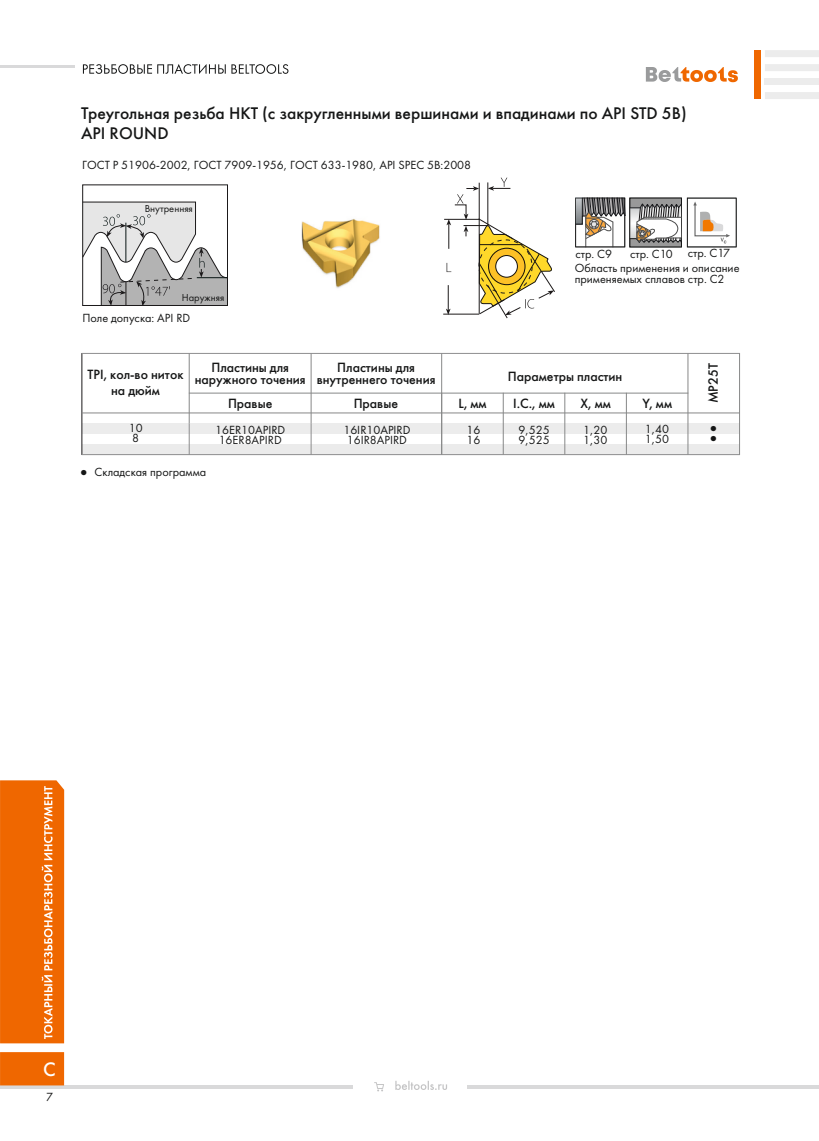
<style>
.page{position:relative;width:819px;height:1141px;background:#fff}
.page>*{position:absolute;margin:0;border:0;box-sizing:border-box;transform-origin:0 0}
.t1{font:20.3px "Futura Medium C";color:#fff}
.t2{font:17.5px/20.3px "Futura Medium C";color:#151616}
.t3{font:13.3px/12.1px "Futura Futuris C";color:#151616;text-align:center}
.t4{font:12.25px/10.3px "Futura Book C";color:#151616}
.t5{font:12.25px "Futura PT";color:#151616}
.t6{font:12.25px/10.3px "Arial";color:#151616}
.t7{font:10.5px "Futura Book C";color:#151616}
.s1{font-family:"Futura PT"}
.s2{font-family:"Arial"}
</style>
<div class="page">
<hr style="left:0;top:65px;width:74px;height:3px;background:#d9d9da">
<div style="left:82px;top:423px;width:107px;height:11px;background:#ececec"></div>
<div style="left:189px;top:423px;width:122px;height:11px;background:#ececec"></div>
<div style="left:311px;top:423px;width:130px;height:11px;background:#ececec"></div>
<div style="left:441px;top:423px;width:62px;height:11px;background:#ececec"></div>
<div style="left:503px;top:423px;width:61px;height:11px;background:#ececec"></div>
<div style="left:564px;top:423px;width:62px;height:11px;background:#ececec"></div>
<div style="left:626px;top:423px;width:62px;height:11px;background:#ececec"></div>
<div style="left:688px;top:423px;width:51px;height:11px;background:#ececec"></div>
<div style="left:82px;top:444px;width:107px;height:11px;background:#ebebeb"></div>
<div style="left:189px;top:444px;width:122px;height:11px;background:#ebebeb"></div>
<div style="left:311px;top:444px;width:130px;height:11px;background:#ebebeb"></div>
<div style="left:441px;top:444px;width:62px;height:11px;background:#ebebeb"></div>
<div style="left:503px;top:444px;width:61px;height:11px;background:#ebebeb"></div>
<div style="left:564px;top:444px;width:62px;height:11px;background:#ebebeb"></div>
<div style="left:626px;top:444px;width:62px;height:11px;background:#ebebeb"></div>
<div style="left:688px;top:444px;width:51px;height:11px;background:#ebebeb"></div>
<hr style="left:82px;top:353px;width:1px;height:102px;background:#1b191a">
<hr style="left:189px;top:423px;width:1px;height:32px;background:#8d8d8e">
<hr style="left:189px;top:353px;width:1px;height:70px;background:#878888">
<hr style="left:311px;top:423px;width:1px;height:32px;background:#8d8d8e">
<hr style="left:311px;top:353px;width:1px;height:70px;background:#878888">
<hr style="left:441px;top:353px;width:1px;height:102px;background:#878888">
<hr style="left:503px;top:393px;width:1px;height:62px;background:#878888">
<hr style="left:564px;top:393px;width:1px;height:62px;background:#878888">
<hr style="left:626px;top:393px;width:1px;height:62px;background:#878888">
<hr style="left:687px;top:353px;width:1px;height:102px;background:#878888">
<hr style="left:739px;top:353px;width:1px;height:102px;background:#878888">
<hr style="left:82px;top:454px;width:657px;height:1px;background:#8e8e8f">
<hr style="left:82px;top:413px;width:657px;height:1px;background:#878888">
<hr style="left:189px;top:393px;width:499px;height:1px;background:#878888">
<hr style="left:82px;top:353px;width:657px;height:1px;background:#8e8e8f">
<hr style="left:444px;top:219px;width:35px;height:1px;background:#1d1a1a">
<hr style="left:443px;top:314px;width:36px;height:1px;background:#1d1a1a">
<svg style="left:446px;top:178px;width:109px;height:141px"></svg>
<svg style="left:645px;top:67px;width:92px;height:15px"></svg>
<div style="left:754px;top:50px;width:6px;height:49px;background:#ef6700"></div>
<div style="left:764px;top:50px;width:54px;height:7px;background:#ececec"></div>
<div style="left:764px;top:64px;width:54px;height:7px;background:#ececec"></div>
<div style="left:764px;top:78px;width:54px;height:7px;background:#ececec"></div>
<div style="left:764px;top:92px;width:54px;height:7px;background:#ececec"></div>
<svg style="left:83px;top:64px;width:205px;height:10px"></svg>
<svg style="left:84px;top:201px;width:142px;height:103px"></svg>
<div style="left:82px;top:184px;width:146px;height:122px;border:1px solid #1b191a"></div>
<img style="left:301px;top:219px;width:79px;height:69px">
<svg style="left:575px;top:197px;width:161px;height:51px"></svg>
<hr style="left:0;top:1085px;width:352px;height:4px;background:#d9d9da">
<hr style="left:467px;top:1085px;width:352px;height:4px;background:#d9d9da">
<svg style="left:395px;top:1081px;width:52px;height:9px"></svg>
<svg style="left:374px;top:1082px;width:10px;height:9px"></svg>
<svg style="left:0;top:780px;width:64px;height:305px"></svg>
<h2 class="t2" style="left:81px;top:104px;width:607px">Треугольная резьба НКТ (с закругленными вершинами и впадинами по API STD 5B)<br>API ROUND</h2>
<p class="t4" style="left:82px;top:160px;width:390px">ГОСТ Р 51906-2002, ГОСТ 7909-1956, ГОСТ 633-1980, API SPEC 5B:2008</p>
<p class="t7" style="left:145px;top:204px;width:50px">Внутренняя</p>
<p class="t7" style="left:182px;top:293px;width:44px">Наружняя</p>
<p class="t4" style="left:82px;top:314px;width:109px">Поле допуска: API RD</p>
<p class="t5" style="left:575px;top:248px;width:38px">стр. C9</p>
<p class="t5" style="left:630px;top:248px;width:101px">стр. C10 стр. C17</p>
<p class="t4" style="left:574px;top:263px;width:166px;line-height:11.4px">Область применения и описание применяемых сплавов стр. <span class="s1">C</span>2</p>
<p class="t3" style="left:195px;top:363px;width:112px">Пластины для наружного точения</p>
<p class="t3" style="left:317px;top:363px;width:120px">Пластины для внутреннего точения</p>
<p class="t3" style="left:508px;top:372px;width:116px">Параметры пластин</p>
<p class="t3" style="left:708px;top:403px;width:42px;rotate:-90deg">MP25T</p>
<p class="t4" style="left:215px;top:426px;width:71px">16ER10APIRD<br>16ER8APIRD</p>
<p class="t4" style="left:80px;top:468px;width:128px"><span class="s2">●</span> Cкладская программа</p>
<p class="t3" style="left:88px;top:368px;width:97px;line-height:16.1px">TPI, кол-во ниток на дюйм</p>
<p class="t3" style="left:228px;top:399px;width:46px">Правые</p>
<p class="t3" style="left:458px;top:399px;width:30px">L, мм</p>
<p class="t3" style="left:513px;top:399px;width:43px">I.C., мм</p>
<p class="t3" style="left:580px;top:399px;width:32px">X, мм</p>
<p class="t3" style="left:642px;top:398px;width:31px">Y, мм</p>
<p class="t3" style="left:353px;top:399px;width:46px">Правые</p>
<p class="t4" style="left:129px;top:423px;width:15px">10<br>8</p>
<p class="t4" style="left:583px;top:426px;width:26px">1,20<br>1,30</p>
<p class="t4" style="left:645px;top:425px;width:26px">1,40<br>1,50</p>
<p class="t4" style="left:343px;top:426px;width:69px">16IR10APIRD<br>16IR8APIRD</p>
<p class="t4" style="left:466px;top:426px;width:15px">16<br>16</p>
<p class="t4" style="left:518px;top:426px;width:33px">9,525<br>9,525</p>
<p class="t6" style="left:710px;top:424px;width:9px">● ●</p>
<h1 class="t1" style="left:43px;top:1061px;width:14px">C</h1>
<p class="t5" style="left:46px;top:1092px;width:8px">7</p>
</div>
